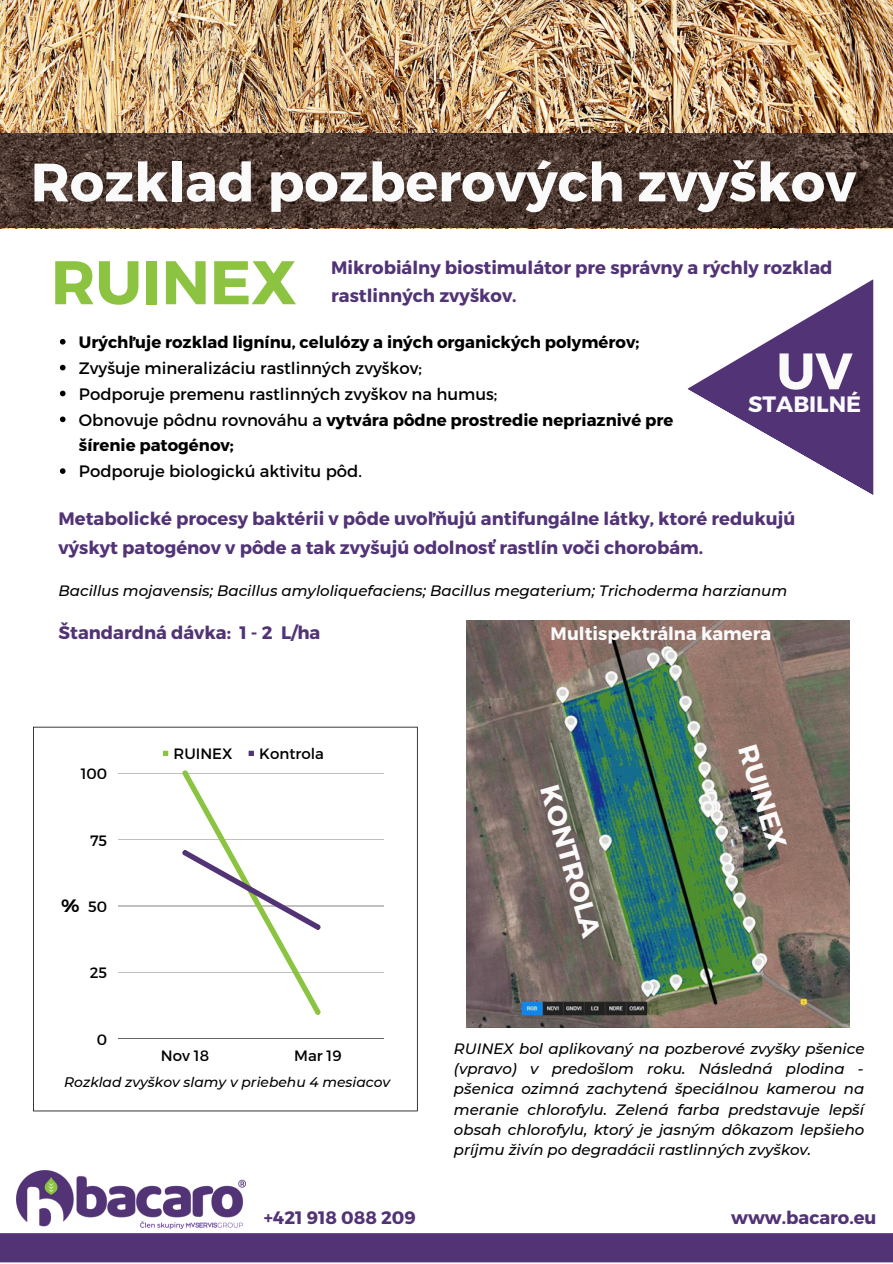
<style>
.page{position:relative;width:893px;height:1264px;background:#fff}
.page>*{position:absolute;margin:0;border:0;box-sizing:border-box;transform-origin:0 0}
.t1{font:700 61.5px "Montserrat";color:#8cc442}
.t2{font:700 54px "Montserrat";color:#fafafb}
.t3{font:700 51.15px "Montserrat";color:#fafafb}
.t4{font:700 27px "Montserrat";color:#fafafb}
.t5{font:700 22.2px "Montserrat";color:#fafafb}
.t6{font:700 18px/28px "Montserrat";color:#523376}
.t7{font:700 18px "Montserrat";color:#fafafb}
.t8{font:700 18px "Montserrat";color:#000}
.t9{font:700 16.5px/25.8px "Montserrat";color:#000}
.t10{font:16.5px "Montserrat";color:#000}
.t11{font:italic 500 15px/20.2px "Montserrat";color:#000;text-align:justify}
.t12{font:15px "Montserrat";color:#000}
.t13{font:italic 500 13.8px "Montserrat";color:#000}
.s1{font-weight:400}
</style>
<div class="page">
<img style="left:0;top:0;width:892px;height:133px">
<img style="left:0;top:133px;width:892px;height:95px">
<img style="left:466px;top:620px;width:383px;height:407px">
<svg style="left:33px;top:726px;width:384px;height:385px"></svg>
<img style="left:16px;top:1170px;width:229px;height:58px">
<svg style="left:60px;top:339px;width:6px;height:5px"></svg>
<svg style="left:60px;top:365px;width:6px;height:5px"></svg>
<svg style="left:60px;top:390px;width:6px;height:6px"></svg>
<svg style="left:60px;top:416px;width:6px;height:6px"></svg>
<svg style="left:60px;top:468px;width:6px;height:6px"></svg>
<div style="left:0;top:1233px;width:892px;height:29px;background:#523376"></div>
<svg style="left:687px;top:279px;width:186px;height:216px"></svg>
<p class="t2" style="left:31px;top:147px;width:826px">Rozklad pozberových zvyškov</p>
<p class="t1" style="left:51px;top:242px;width:247px">RUINEX</p>
<p class="t6" style="left:331px;top:253px;width:502px">Mikrobiálny biostimulátor pre správny a rýchly rozklad rastlinných zvyškov.</p>
<p class="t9" style="left:79px;top:328px;width:562px">Urýchľuje rozklad lignínu, celulózy a iných organických polymérov;</p>
<p class="t10" style="left:79px;top:357px;width:344px">Zvyšuje mineralizáciu rastlinných zvyškov;</p>
<p class="t10" style="left:79px;top:383px;width:420px">Podporuje premenu rastlinných zvyškov na humus;</p>
<p class="t9" style="left:79px;top:406px;width:596px"><span class="s1">Obnovuje pôdnu rovnováhu a</span> vytvára pôdne prostredie nepriaznivé pre šírenie patogénov;</p>
<p class="t10" style="left:79px;top:460px;width:284px">Podporuje biologickú aktivitu pôd.</p>
<p class="t3" style="left:776px;top:338px;width:78px">UV</p>
<p class="t5" style="left:748px;top:390px;width:114px">STABILNÉ</p>
<p class="t6" style="left:59px;top:504px;width:738px">Metabolické procesy baktérii v pôde uvoľňujú antifungálne látky, ktoré redukujú výskyt patogénov v pôde a tak zvyšujú odolnosť rastlín voči chorobám.</p>
<p class="t11" style="left:59px;top:580px;width:730px">Bacillus mojavensis; Bacillus amyloliquefaciens; Bacillus megaterium; Trichoderma harzianum</p>
<p class="t6" style="left:59px;top:618px;width:263px">Štandardná dávka: 1 - 2 L/ha</p>
<p class="t7" style="left:550px;top:621px;width:222px">Multispektrálna kamera</p>
<p class="t12" style="left:81px;top:764px;width:28px">100</p>
<p class="t12" style="left:90px;top:830px;width:19px">75</p>
<p class="t8" style="left:61px;top:893px;width:20px">%</p>
<p class="t12" style="left:88px;top:896px;width:21px">50</p>
<p class="t12" style="left:90px;top:963px;width:19px">25</p>
<p class="t12" style="left:97px;top:1029px;width:12px">0</p>
<p class="t12" style="left:174px;top:744px;width:60px">RUINEX</p>
<p class="t12" style="left:259px;top:744px;width:66px">Kontrola</p>
<p class="t12" style="left:161px;top:1046px;width:50px">Nov 18</p>
<p class="t12" style="left:294px;top:1046px;width:49px">Mar 19</p>
<p class="t13" style="left:64px;top:1073px;width:327px">Rozklad zvyškov slamy v priebehu 4 mesiacov</p>
<p class="t6" style="left:264px;top:1202px;width:154px">+421 918 088 209</p>
<p class="t4" style="left:566px;top:781px;width:158px;rotate:74deg">KONTROLA</p>
<p class="t4" style="left:763px;top:740px;width:109px;rotate:73deg">RUINEX</p>
<p class="t11" style="left:454px;top:1038px;width:412px">RUINEX bol aplikovaný na pozberové zvyšky pšenice (vpravo) v predošlom roku. Následná plodina - pšenica ozimná zachytená špeciálnou kamerou na meranie chlorofylu. Zelená farba predstavuje lepší obsah chlorofylu, ktorý je jasným dôkazom lepšieho príjmu živín po degradácii rastlinných zvyškov.</p>
<p class="t6" style="left:731px;top:1202px;width:147px">www.bacaro.eu</p>
</div>
